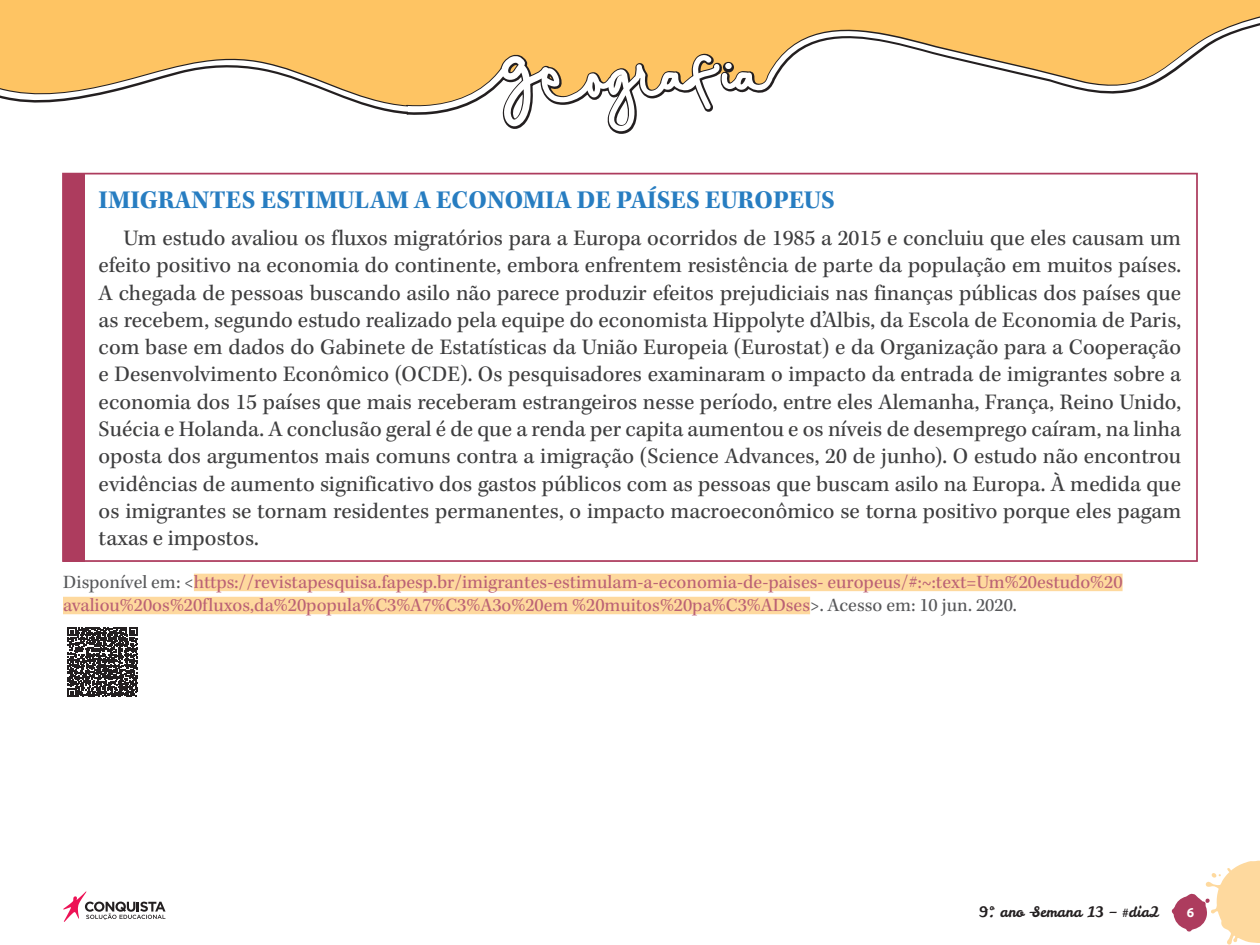
<style>
.page{position:relative;width:1260px;height:945px;background:#fff}
.page>*{position:absolute;margin:0;border:0;box-sizing:border-box;transform-origin:0 0}
.t1{font:700 26.25px "Kepler Std";color:#277dc1}
.t2{font:22.75px/27.3px "Kepler Std";color:#3e3e3f;text-align:justify}
.t3{font:19.25px/23.1px "Kepler Std";color:#bb6275}
.t4{font:14.35px "Leckerli One";color:#231f20}
.t5{font:700 13.12px "Ubuntu";color:#fff}
.s1{color:#57585a}
</style>
<div class="page">
<svg style="left:1172px;top:861px;width:88px;height:84px"></svg>
<svg style="left:63px;top:891px;width:103px;height:31px"></svg>
<svg style="left:0;top:0;width:1260px;height:173px"></svg>
<svg style="left:0;top:16px;width:1260px;height:115px;fill:#fec463"></svg>
<div style="left:194px;top:574px;width:929px;height:17px;background:#fed99e"></div>
<div style="left:63px;top:597px;width:747px;height:17px;background:#fed99e"></div>
<svg style="left:68px;top:627px;width:69px;height:70px"></svg>
<div style="left:63px;top:174px;width:22px;height:388px;background:#ad3c5e"></div>
<p class="t1" style="left:99px;top:185px;width:738px">IMIGRANTES ESTIMULAM A ECONOMIA DE PAÍSES EUROPEUS</p>
<p class="t2" style="left:99px;top:225px;width:1084px;text-indent:25px">Um estudo avaliou os fluxos migratórios para a Europa ocorridos de 1985 a 2015 e concluiu que eles causam um efeito positivo na economia do continente, embora enfrentem resistência de parte da população em muitos países.<br>A chegada de pessoas buscando asilo não parece produzir efeitos prejudiciais nas finanças públicas dos países que as recebem, segundo estudo realizado pela equipe do economista Hippolyte d’Albis, da Escola de Economia de Paris, com base em dados do Gabinete de Estatísticas da União Europeia (Eurostat) e da Organização para a Cooperação e Desenvolvimento Econômico (OCDE). Os pesquisadores examinaram o impacto da entrada de imigrantes sobre a economia dos 15 países que mais receberam estrangeiros nesse período, entre eles Alemanha, França, Reino Unido, Suécia e Holanda. A conclusão geral é de que a renda per capita aumentou e os níveis de desemprego caíram, na linha oposta dos argumentos mais comuns contra a imigração (Science Advances, 20 de junho). O estudo não encontrou evidências de aumento significativo dos gastos públicos com as pessoas que buscam asilo na Europa. À medida que os imigrantes se tornam residentes permanentes, o impacto macroeconômico se torna positivo porque eles pagam taxas e impostos.</p>
<p class="t3" style="left:63px;top:571px;width:1061px"><span class="s1">Disponível em: &lt;</span>https://revistapesquisa.fapesp.br/imigrantes-estimulam-a-economia-de-paises- europeus/#:~:text=Um%20estudo%20 avaliou%20os%20fluxos,da%20popula%C3%A7%C3%A3o%20em %20muitos%20pa%C3%ADses<span class="s1">&gt;. Acesso em: 10 jun. 2020.</span></p>
<p class="t4" style="left:979px;top:903px;width:182px">9º. ano –Semana 13 – #dia2</p>
<p class="t5" style="left:1187px;top:905px;width:9px">6</p>
</div>
